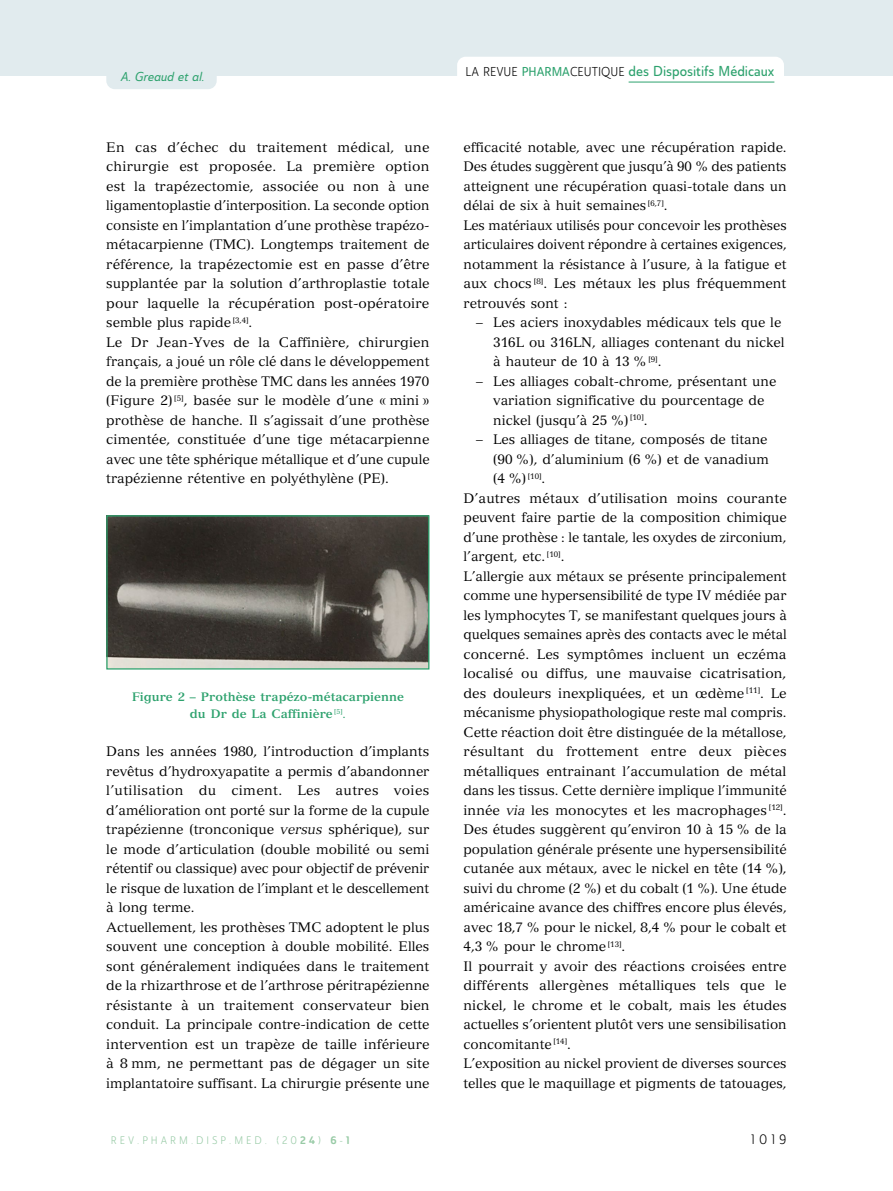
<style>
.page{position:relative;width:893px;height:1191px;background:#fff}
.page>*{position:absolute;margin:0;border:0;box-sizing:border-box;transform-origin:0 0}
.t1{font:14.25px "Ainslie Sans Con Med";color:#2ea26e}
.TEXTE_Courant{font:13.5px/19.5px "Versailles LT Std";color:#000;text-align:justify}
.t2{font:13.5px "Ainslie Sans Con Boo";color:#000}
.t3{font:12.75px "Ainslie Sans Con Med It";color:#2ea26e}
.TITRE_DE_FIGURE{font:700 12px/16.5px "Versailles LT Std";color:#2ea26e;text-align:center}
.t4{font:10.8px "Ainslie Sans Con Boo";letter-spacing:.275em;color:#97caa5}
.s1{font-weight:400}
.s2{font-style:italic}
.s3{font-family:"Ainslie Sans Con Boo";font-size:12.75px;color:#000}
.s4{font-size:12.75px}
.s5{font-family:"Ainslie Sans Con Bol"}
</style>
<div class="page">
<div style="left:0;top:0;width:893px;height:76px;background:#e1ebee"></div>
<div style="left:457px;top:57px;width:327px;height:35px;background:#fff;border-radius:9px"></div>
<hr style="left:629px;top:82px;width:145px;height:1px;background:#2ea26e">
<div style="left:106px;top:54px;width:111px;height:35px;background:#e1ebee;border-radius:9px"></div>
<img style="left:108px;top:517px;width:319px;height:150px">
<div style="left:106px;top:515px;width:323px;height:154px;border:1px solid #2ea26e"></div>
<p class="t3" style="left:121px;top:68px;width:85px">A. Greaud et al.</p>
<p class="TEXTE_Courant" style="left:106px;top:137px;width:325px">En cas d’échec du traitement médical, une chirurgie est proposée. La première option est la trapézectomie, associée ou non à une ligamentoplastie d’interposition. La seconde option consiste en l’implantation d’une prothèse trapézo&shy;métacarpienne (TMC). Longtemps traitement de référence, la trapézectomie est en passe d’être supplantée par la solution d’arthroplastie totale pour laquelle la récupération post-opératoire semble plus rapide <sup>[3,4]</sup>.</p>
<p class="TEXTE_Courant" style="left:106px;top:332px;width:325px">Le Dr Jean-Yves de la Caffinière, chirurgien français, a joué un rôle clé dans le développement de la première prothèse TMC dans les années 1970 (Figure 2) <sup>[5]</sup>, basée sur le modèle d’une « mini » prothèse de hanche. Il s’agissait d’une prothèse cimentée, constituée d’une tige métacarpienne avec une tête sphérique métallique et d’une cupule trapézienne rétentive en polyéthylène (PE).</p>
<p class="TITRE_DE_FIGURE" style="left:132px;top:688px;width:274px">Figure 2 – Prothèse trapézo-métacarpienne du Dr de La Caffinière <sup>[5]</sup><span class="s1">.</span></p>
<p class="TEXTE_Courant" style="left:106px;top:742px;width:325px">Dans les années 1980, l’introduction d’implants revêtus d’hydroxyapatite a permis d’abandonner l’utilisation du ciment. Les autres voies d’amélioration ont porté sur la forme de la cupule trapézienne (tronconique <span class="s2">versus</span> sphérique), sur le mode d’articulation (double mobilité ou semi rétentif ou classique) avec pour objectif de prévenir le risque de luxation de l’implant et le descellement à long terme.</p>
<p class="TEXTE_Courant" style="left:106px;top:917px;width:325px">Actuellement, les prothèses TMC adoptent le plus souvent une conception à double mobilité. Elles sont généralement indiquées dans le traitement de la rhizarthrose et de l’arthrose péritrapézienne résistante à un traitement conservateur bien conduit. La principale contre-indication de cette intervention est un trapèze de taille inférieure à 8 mm, ne permettant pas de dégager un site implantatoire suffisant. La chirurgie présente une</p>
<p class="t1" style="left:466px;top:62px;width:310px"><span class="s3">LA REVUE</span> <span class="s4">PHARMA</span><span class="s3">CEUTIQUE</span> des Dispositifs Médicaux</p>
<p class="TEXTE_Courant" style="left:463px;top:137px;width:325px">efficacité notable, avec une récupération rapide.<br>Des études suggèrent que jusqu’à 90 % des patients atteignent une récupération quasi-totale dans un délai de six à huit semaines <sup>[6,7]</sup>.</p>
<p class="TEXTE_Courant" style="left:463px;top:215px;width:325px">Les matériaux utilisés pour concevoir les prothèses articulaires doivent répondre à certaines exigences, notamment la résistance à l’usure, à la fatigue et aux chocs <sup>[8]</sup>. Les métaux les plus fréquemment retrouvés sont :</p>
<p class="TEXTE_Courant" style="left:493px;top:313px;width:293px;text-align:left;text-indent:-17px">– Les aciers inoxydables médicaux tels que le<br>316L ou 316LN, alliages contenant du nickel à hauteur de 10 à 13 % <sup>[9]</sup>.</p>
<p class="TEXTE_Courant" style="left:493px;top:371px;width:285px;text-align:left;text-indent:-17px">– Les alliages cobalt-chrome, présentant une variation significative du pourcentage de nickel (jusqu’à 25 %) <sup>[10]</sup>.</p>
<p class="TEXTE_Courant" style="left:493px;top:430px;width:277px;text-indent:-17px">– Les alliages de titane, composés de titane (90 %), d’aluminium (6 %) et de vanadium (4 %) <sup>[10]</sup>.</p>
<p class="TEXTE_Courant" style="left:463px;top:488px;width:325px">D’autres métaux d’utilisation moins courante peuvent faire partie de la composition chimique d’une prothèse : le tantale, les oxydes de zirconium, l’argent, etc. <sup>[10]</sup>.</p>
<p class="TEXTE_Courant" style="left:463px;top:566px;width:325px">L’allergie aux métaux se présente principalement comme une hypersensibilité de type IV médiée par les lymphocytes T, se manifestant quelques jours à quelques semaines après des contacts avec le métal concerné. Les symptômes incluent un eczéma localisé ou diffus, une mauvaise cicatrisation, des douleurs inexpliquées, et un œdème <sup>[11]</sup>. Le mécanisme physiopathologique reste mal compris.<br>Cette réaction doit être distinguée de la métallose, résultant du frottement entre deux pièces métalliques entrainant l’accumulation de métal dans les tissus. Cette dernière implique l’immunité innée <span class="s2">via</span> les monocytes et les macrophages <sup>[12]</sup>.<br>Des études suggèrent qu’environ 10 à 15 % de la population générale présente une hypersensibilité cutanée aux métaux, avec le nickel en tête (14 %), suivi du chrome (2 %) et du cobalt (1 %). Une étude américaine avance des chiffres encore plus élevés, avec 18,7 % pour le nickel, 8,4 % pour le cobalt et 4,3 % pour le chrome <sup>[13]</sup>.</p>
<p class="TEXTE_Courant" style="left:463px;top:956px;width:325px">Il pourrait y avoir des réactions croisées entre différents allergènes métalliques tels que le nickel, le chrome et le cobalt, mais les études actuelles s’orientent plutôt vers une sensibilisation concomitante <sup>[14]</sup>.</p>
<p class="TEXTE_Courant" style="left:463px;top:1054px;width:325px">L’exposition au nickel provient de diverses sources telles que le maquillage et pigments de tatouages,</p>
<p class="t4" style="left:111px;top:1134px;width:241px">REV.PHARM.DISP.MED. (20<span class="s5">24</span>) <span class="s5">6</span>-<span class="s5">1</span></p>
<p class="t2" style="left:751px;top:1130px;width:37px">1019</p>
</div>
